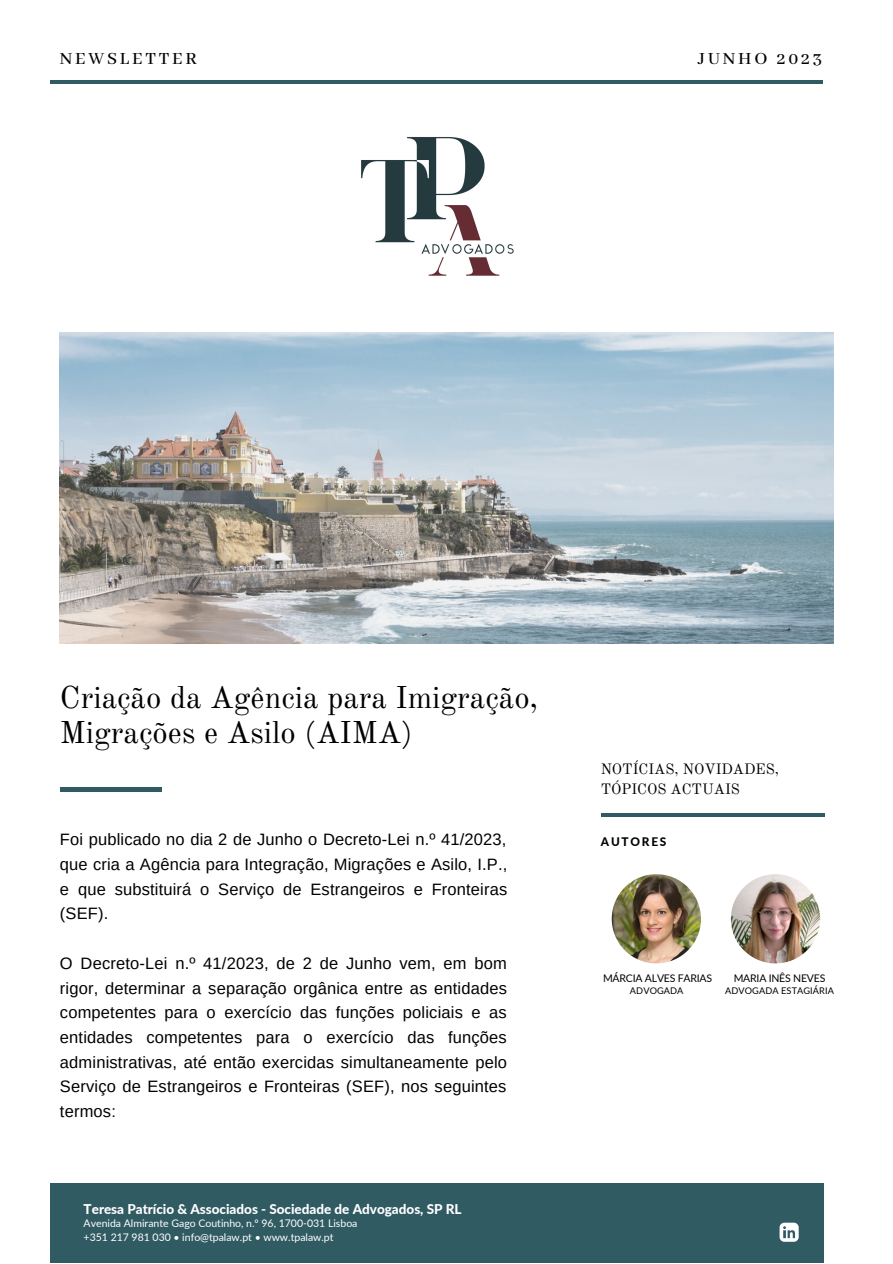
<style>
.page{position:relative;width:893px;height:1264px;background:#fff}
.page>*{position:absolute;margin:0;border:0;box-sizing:border-box;transform-origin:0 0}
.t1{font:30.9px/34.8px "Old Standard";color:#000}
.t2{font:500 19.05px "Abhaya Libre";letter-spacing:.15em;color:#000}
.t3{font:16.5px/24.8px "Arimo";letter-spacing:.01em;color:#000;text-align:justify}
.t4{font:14.7px/20.2px "Old Standard";color:#000}
.t5{font:800 13.5px "Lato";color:#fff}
.t6{font:800 11.85px "Lato";letter-spacing:.15em;color:#000}
.t7{font:10.5px "Lato";color:#fff}
.t8{font:10.5px "Lato";letter-spacing:-.02em;color:#000}
.t9{font:9.15px "Lato";letter-spacing:.01em;color:#000}
</style>
<div class="page">
<img style="left:60px;top:332px;width:773px;height:311px">
<hr style="left:60px;top:787px;width:101px;height:4px;background:#315b63">
<hr style="left:51px;top:80px;width:771px;height:4px;background:#315b63">
<hr style="left:601px;top:813px;width:223px;height:3px;background:#315b63">
<img style="left:361px;top:137px;width:153px;height:139px">
<div style="left:50px;top:1183px;width:774px;height:79px;background:#315b63"></div>
<svg style="left:779px;top:1222px;width:19px;height:19px"></svg>
<img style="left:730px;top:874px;width:90px;height:89px;border-radius:50%">
<img style="left:611px;top:874px;width:90px;height:89px;border-radius:50%">
<p class="t2" style="left:60px;top:48px;width:138px">NEWSLETTER</p>
<p class="t2" style="left:698px;top:48px;width:125px">JUNHO 2023</p>
<p class="t1" style="left:60px;top:680px;width:480px">Criação da Agência para Imigração,<br>Migrações e Asilo (AIMA)</p>
<p class="t3" style="left:60px;top:827px;width:449px">Foi publicado no dia 2 de Junho o Decreto-Lei n.º 41/2023, que cria a Agência para Integração, Migrações e Asilo, I.P., e que substituirá o Serviço de Estrangeiros e Fronteiras (SEF).</p>
<p class="t3" style="left:60px;top:950px;width:448px">O Decreto-Lei n.º 41/2023, de 2 de Junho vem, em bom rigor, determinar a separação orgânica entre as entidades competentes para o exercício das funções policiais e as entidades competentes para o exercício das funções administrativas, até então exercidas simultaneamente pelo Serviço de Estrangeiros e Fronteiras (SEF), nos seguintes termos:</p>
<p class="t5" style="left:84px;top:1200px;width:379px">Teresa Patrício &amp; Associados - Sociedade de Advogados, SP RL</p>
<p class="t7" style="left:84px;top:1216px;width:275px">Avenida Almirante Gago Coutinho, n.º 96, 1700-031 Lisboa</p>
<p class="t7" style="left:84px;top:1230px;width:251px">+351 217 981 030 • info@tpalaw.pt • www.tpalaw.pt</p>
<p class="t4" style="left:600px;top:758px;width:180px">NOTÍCIAS, NOVIDADES,<br>TÓPICOS ACTUAIS</p>
<p class="t6" style="left:601px;top:834px;width:67px">AUTORES</p>
<p class="t8" style="left:603px;top:971px;width:111px">MÁRCIA ALVES FARIAS</p>
<p class="t9" style="left:630px;top:985px;width:55px">ADVOGADA</p>
<p class="t8" style="left:733px;top:971px;width:93px">MARIA INÊS NEVES</p>
<p class="t9" style="left:725px;top:985px;width:110px">ADVOGADA ESTAGIÁRIA</p>
</div>
